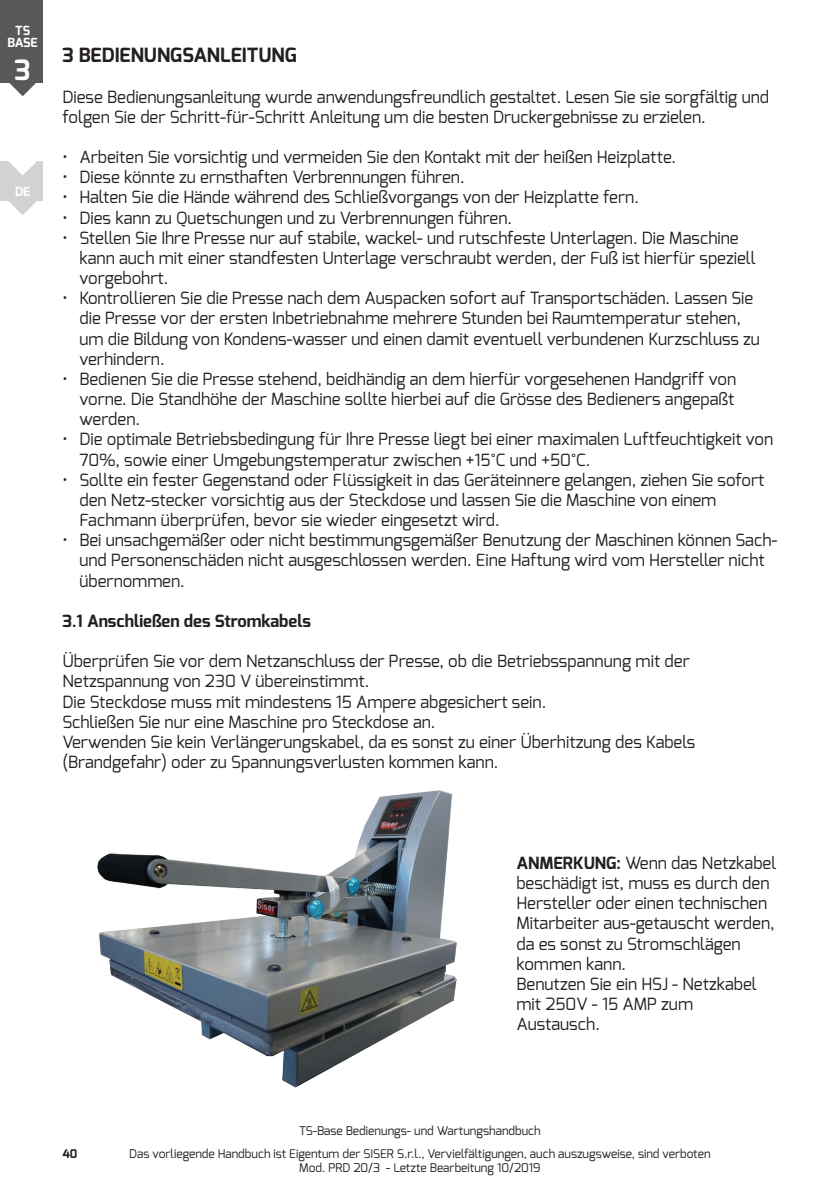
<style>
.page{position:relative;width:840px;height:1191px;background:#fff}
.page>*{position:absolute;margin:0;border:0;box-sizing:border-box;transform-origin:0 0}
.t1{font:700 28px "Exo";color:#fff}
.t2{font:700 19.6px "Exo";color:#231f20}
.t3{font:16.8px/20.2px "Exo";color:#231f20}
.t4{font:700 16.8px "Exo";color:#231f20}
.t5{font:700 12.6px/11.2px "Exo";letter-spacing:-.02em;color:#fff;text-align:center}
.t6{font:12px/14.4px "Exo";color:#231f20;text-align:center}
.t7{font:700 12px "Exo";color:#231f20}
.s1{font-weight:700}
</style>
<div class="page">
<img style="left:97px;top:790px;width:360px;height:298px">
<svg style="left:9px;top:82px;width:28px;height:14px"></svg>
<div style="left:0;top:0;width:43px;height:82px;background:#57585a"></div>
<svg style="left:9px;top:201px;width:28px;height:14px"></svg>
<div style="left:0;top:161px;width:43px;height:40px;background:#d1d2d4"></div>
<svg style="left:9px;top:161px;width:28px;height:14px"></svg>
<p class="t5" style="left:8px;top:25px;width:32px">TS<br>BASE</p>
<h1 class="t1" style="left:15px;top:52px;width:18px">3</h1>
<p class="t5" style="left:15px;top:186px;width:17px">DE</p>
<p class="t2" style="left:62px;top:43px;width:236px">3 BEDIENUNGSANLEITUNG</p>
<p class="t3" style="left:62px;top:86px;width:707px">Diese Bedienungsanleitung wurde anwendungsfreundlich gestaltet. Lesen Sie sie sorgfältig und folgen Sie der Schritt-für-Schritt Anleitung um die besten Druckergebnisse zu erzielen.</p>
<p class="t3" style="left:62px;top:147px;width:614px">• Arbeiten Sie vorsichtig und vermeiden Sie den Kontakt mit der heißen Heizplatte.</p>
<p class="t3" style="left:62px;top:167px;width:403px">• Diese könnte zu ernsthaften Verbrennungen führen.</p>
<p class="t3" style="left:62px;top:187px;width:577px">• Halten Sie die Hände während des Schließvorgangs von der Heizplatte fern.</p>
<p class="t3" style="left:62px;top:207px;width:451px">• Dies kann zu Quetschungen und zu Verbrennungen führen.</p>
<p class="t3" style="left:79px;top:227px;width:677px;text-indent:-17px">• Stellen Sie Ihre Presse nur auf stabile, wackel- und rutschfeste Unterlagen. Die Maschine kann auch mit einer standfesten Unterlage verschraubt werden, der Fuß ist hierfür speziell vorgebohrt.</p>
<p class="t3" style="left:79px;top:288px;width:681px;text-indent:-17px">• Kontrollieren Sie die Presse nach dem Auspacken sofort auf Transportschäden. Lassen Sie die Presse vor der ersten Inbetriebnahme mehrere Stunden bei Raumtemperatur stehen, um die Bildung von Kondens-wasser und einen damit eventuell verbundenen Kurzschluss zu verhindern.</p>
<p class="t3" style="left:79px;top:368px;width:658px;text-align:justify;text-indent:-17px">• Bedienen Sie die Presse stehend, beidhändig an dem hierfür vorgesehenen Handgriff von vorne. Die Standhöhe der Maschine sollte hierbei auf die Grösse des Bedieners angepaßt werden.</p>
<p class="t3" style="left:79px;top:429px;width:695px;text-indent:-17px">• Die optimale Betriebsbedingung für Ihre Presse liegt bei einer maximalen Luftfeuchtigkeit von<br>70%, sowie einer Umgebungstemperatur zwischen +15°C und +50°C.</p>
<p class="t3" style="left:79px;top:469px;width:686px;text-indent:-17px">• Sollte ein fester Gegenstand oder Flüssigkeit in das Geräteinnere gelangen, ziehen Sie sofort den Netz-stecker vorsichtig aus der Steckdose und lassen Sie die Maschine von einem<br>Fachmann überprüfen, bevor sie wieder eingesetzt wird.</p>
<p class="t3" style="left:79px;top:530px;width:699px;text-indent:-17px">• Bei unsachgemäßer oder nicht bestimmungsgemäßer Benutzung der Maschinen können Sach&shy;und Personenschäden nicht ausgeschlossen werden. Eine Haftung wird vom Hersteller nicht übernommen.</p>
<p class="t4" style="left:62px;top:610px;width:250px">3.1 Anschließen des Stromkabels</p>
<p class="t3" style="left:62px;top:651px;width:634px">Überprüfen Sie vor dem Netzanschluss der Presse, ob die Betriebsspannung mit der Netzspannung von 230 V übereinstimmt.<br>Die Steckdose muss mit mindestens 15 Ampere abgesichert sein.<br>Schließen Sie nur eine Maschine pro Steckdose an.<br>Verwenden Sie kein Verlängerungskabel, da es sonst zu einer Überhitzung des Kabels (Brandgefahr) oder zu Spannungsverlusten kommen kann.</p>
<p class="t3" style="left:516px;top:852px;width:261px"><span class="s1">ANMERKUNG:</span> Wenn das Netzkabel beschädigt ist, muss es durch den<br>Hersteller oder einen technischen<br>Mitarbeiter aus-getauscht werden, da es sonst zu Stromschlägen kommen kann.<br>Benutzen Sie ein HSJ - Netzkabel mit 250V - 15 AMP zum<br>Austausch.</p>
<p class="t7" style="left:62px;top:1145px;width:16px">40</p>
<p class="t6" style="left:299px;top:1123px;width:243px">TS-Base Bedienungs- und Wartungshandbuch</p>
<p class="t6" style="left:129px;top:1146px;width:582px">Das vorliegende Handbuch ist Eigentum der SISER S.r.l., Vervielfältigungen, auch auszugsweise, sind verboten<br>Mod. PRD 20/3 - Letzte Bearbeitung 10/2019</p>
</div>
